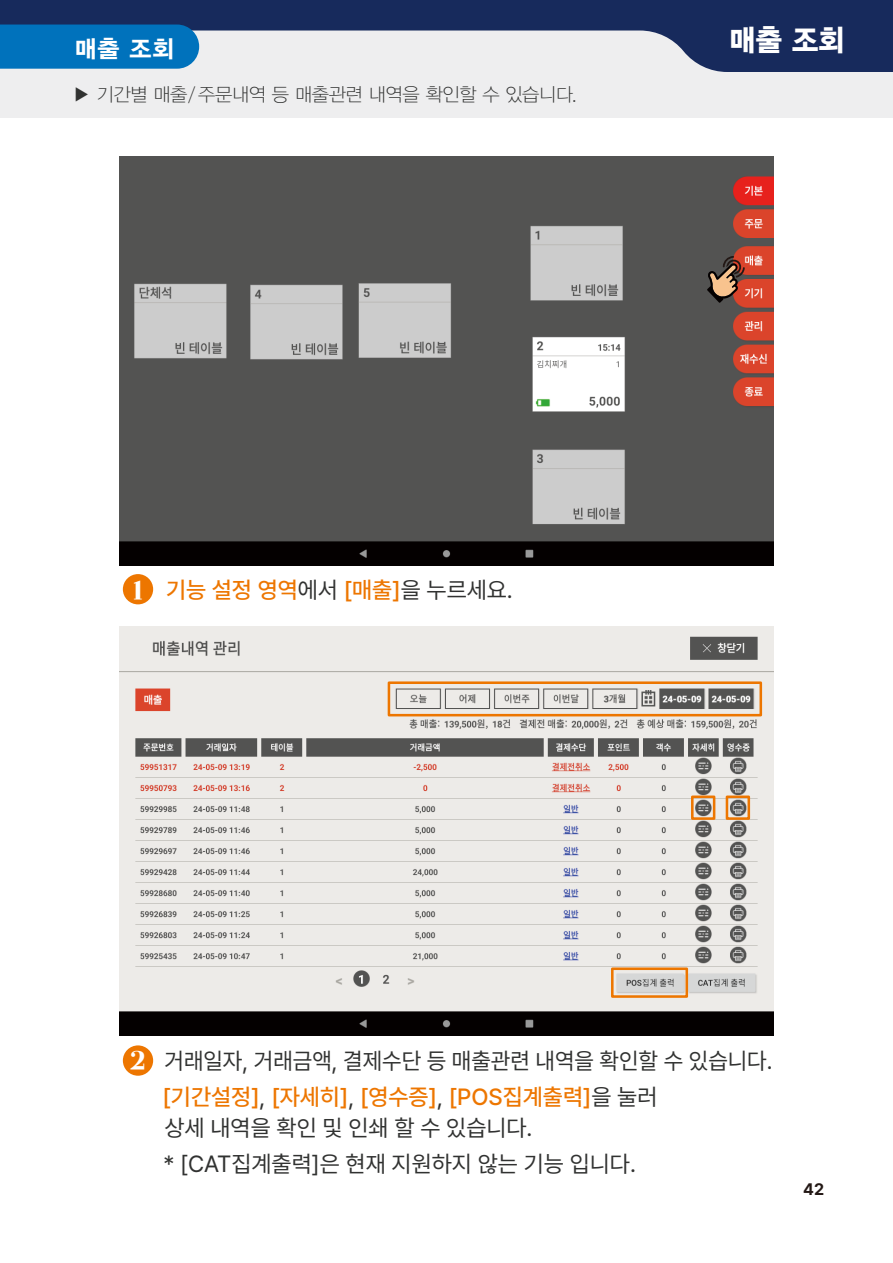
<style>
.page{position:relative;width:893px;height:1263px;background:#fff}
.page>*{position:absolute;margin:0;border:0;box-sizing:border-box;transform-origin:0 0}
.t1{font:30px "YDIYGO360";color:#fff;scale:.95 1}
.t2{font:24px "YDIYGO350";color:#fff}
.t3{font:24px "Cafe 24 Classic Type";color:#fff}
.t4{font:23.25px/36px "Pretendard";color:#313231}
.t5{font:500 23.25px "Pretendard";color:#ed7600}
.t6{font:18.75px "YDIYGO310";letter-spacing:-.02em;color:#313231}
.t7{font:700 16.5px "Pretendard";color:#231815}
.s1{font-family:"Cafe 24 Classic Type";font-weight:400;font-size:24px;color:#fff}
.s2{font-weight:400;color:#313231}
.s3{font-weight:500;color:#ed7600}
</style>
<div class="page">
<div style="left:0;top:0;width:893px;height:117px;background:#eeeeef"></div>
<svg style="left:0;top:0;width:893px;height:72px;fill:#172a5c"></svg>
<div style="left:0;top:25px;width:199px;height:44px;background:#0072bc"></div>
<img style="left:119px;top:626px;width:655px;height:409px">
<img style="left:119px;top:157px;width:655px;height:409px">
<div style="left:123px;top:574px;width:30px;height:30px;background:#ed7600;border-radius:50%"></div>
<div style="left:123px;top:1045px;width:30px;height:31px;background:#ed7600;border-radius:50%"></div>
<svg style="left:707px;top:256px;width:38px;height:47px;background:#825847"></svg>
<div style="left:388px;top:681px;width:374px;height:35px;border:3px solid #ed7600"></div>
<div style="left:726px;top:795px;width:24px;height:25px;border:3px solid #ed7600"></div>
<div style="left:691px;top:795px;width:24px;height:25px;border:3px solid #ed7600"></div>
<div style="left:611px;top:967px;width:77px;height:31px;border:3px solid #ed7600"></div>
<p class="t2" style="left:75px;top:36px;width:101px">매출 조회</p>
<p class="t1" style="left:730px;top:23px;width:122px">매출 조회</p>
<p class="t6" style="left:72px;top:84px;width:507px">▶ 기간별 매출/ 주문내역 등 매출관련 내역을 확인할 수 있습니다.</p>
<p class="t5" style="left:132px;top:573px;width:382px"><span class="s1">1</span> 기능 설정 영역<span class="s2">에서</span> [매출]<span class="s2">을 누르세요.</span></p>
<p class="t3" style="left:130px;top:1044px;width:18px">2</p>
<p class="t4" style="left:163px;top:1042px;width:611px">거래일자, 거래금액, 결제수단 등 매출관련 내역을 확인할 수 있습니다. <span class="s3">[기간설정]</span>, <span class="s3">[자세히]</span>, <span class="s3">[영수증]</span>, <span class="s3">[POS집계출력]</span>을 눌러</p>
<p class="t4" style="left:164px;top:1109px;width:474px">상세 내역을 확인 및 인쇄 할 수 있습니다.<br>* [CAT집계출력]은 현재 지원하지 않는 기능 입니다.</p>
<p class="t7" style="left:803px;top:1177px;width:22px">42</p>
</div>
